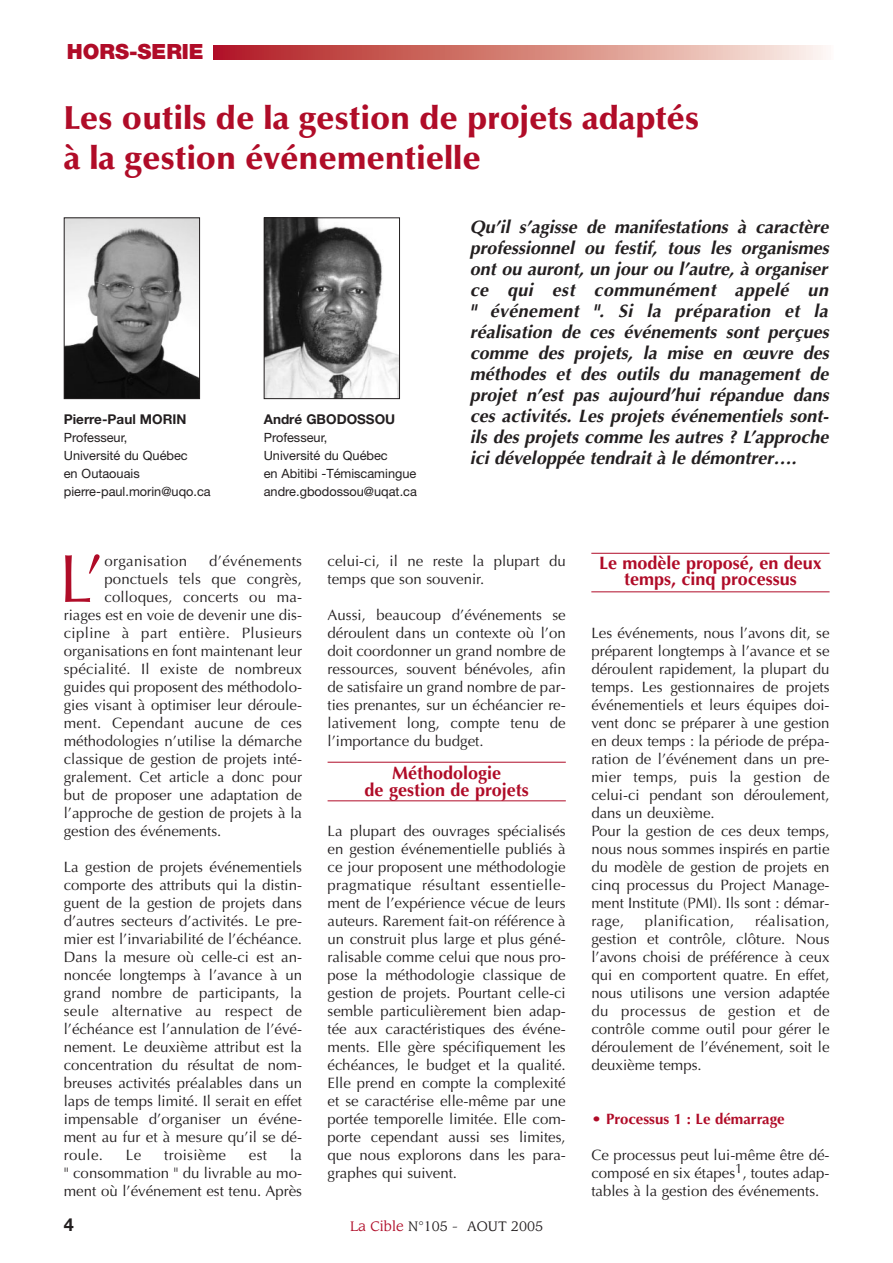
<style>
.page{position:relative;width:893px;height:1263px;background:#fff}
.page>*{position:absolute;margin:0;border:0;box-sizing:border-box;transform-origin:0 0}
.t1{font:67.8px "Optima";color:#b00c28}
.t2{font:900 33px/40.5px "Optima";color:#b00c28}
.t3{font:900 21px "Helvetica Neue";color:#b00c28}
.t4{font:italic 700 18px/21px "Optima";color:#231f20;text-align:justify}
.t5{font:700 18px/16.5px "Optima";color:#b00c28;text-align:center}
.t6{font:700 18px "Helvetica Neue";color:#231f20}
.t7{font:15px/18px "Optima";color:#231f20;text-align:justify}
.t8{font:15px "Optima";letter-spacing:.02em;color:#231f20}
.t9{font:700 15px "Optima";color:#b00c28}
.t10{font:700 13.5px "Helvetica Neue";color:#231f20}
.t11{font:13.5px "Leawood";color:#231f20}
.t12{font:12.75px/18px "Helvetica Neue";color:#231f20}
.s1{color:#b00c28}
.s2{font-weight:400}
</style>
<div class="page">
<svg style="left:214px;top:45px;width:612px;height:15px;background:#d5837d"></svg>
<img style="left:266px;top:219px;width:132px;height:178px">
<div style="left:264px;top:217px;width:136px;height:182px;border:1px solid #231f20"></div>
<img style="left:66px;top:219px;width:132px;height:178px">
<div style="left:64px;top:217px;width:136px;height:182px;border:1px solid #231f20"></div>
<hr style="left:327px;top:762px;width:239px;height:1px;background:#b00c28">
<hr style="left:327px;top:800px;width:239px;height:1px;background:#b00c28">
<hr style="left:591px;top:553px;width:238px;height:1px;background:#b00c28">
<hr style="left:591px;top:591px;width:238px;height:1px;background:#b00c28">
<h3 class="t3" style="left:67px;top:44px;width:138px">HORS-SERIE</h3>
<h2 class="t2" style="left:64px;top:101px;width:637px">Les outils de la gestion de projets adaptés à la gestion événementielle</h2>
<p class="t10" style="left:64px;top:414px;width:124px">Pierre-Paul MORIN</p>
<p class="t12" style="left:64px;top:430px;width:148px">Professeur,<br>Université du Québec<br>en Outaouais pierre-paul.morin@uqo.ca</p>
<p class="t10" style="left:264px;top:414px;width:133px">André GBODOSSOU</p>
<p class="t12" style="left:264px;top:430px;width:155px">Professeur,<br>Université du Québec<br>en Abitibi -Témiscamingue andre.gbodossou@uqat.ca</p>
<p class="t4" style="left:470px;top:218px;width:360px">Qu’il s’agisse de manifestations à caractère professionnel ou festif, tous les organismes ont ou auront, un jour ou l’autre, à organiser ce qui est communément appelé un " événement ". Si la préparation et la réalisation de ces événements sont perçues comme des projets, la mise en œuvre des méthodes et des outils du management de projet n’est pas aujourd’hui répandue dans ces activités. Les projets événementiels sont&shy;ils des projets comme les autres ? L’approche ici développée tendrait à le démontrer….</p>
<h1 class="t1" style="left:59px;top:551px;width:47px">L’</h1>
<p class="t8" style="left:104px;top:554px;width:84px">organisation</p>
<p class="t8" style="left:209px;top:554px;width:94px">d’événements</p>
<p class="t7" style="left:104px;top:571px;width:199px">ponctuels tels que congrès,</p>
<p class="t7" style="left:104px;top:589px;width:199px">colloques, concerts ou ma-</p>
<p class="t7" style="left:64px;top:607px;width:240px">riages est en voie de devenir une dis-</p>
<p class="t8" style="left:64px;top:626px;width:240px">cipline à part entière. Plusieurs</p>
<p class="t7" style="left:64px;top:643px;width:240px">organisations en font maintenant leur</p>
<p class="t7" style="left:64px;top:661px;width:240px">spécialité. Il existe de nombreux</p>
<p class="t7" style="left:64px;top:679px;width:240px">guides qui proposent des méthodolo-</p>
<p class="t7" style="left:64px;top:697px;width:240px">gies visant à optimiser leur déroule-</p>
<p class="t7" style="left:64px;top:715px;width:240px">ment. Cependant aucune de ces</p>
<p class="t7" style="left:64px;top:733px;width:240px">méthodologies n’utilise la démarche</p>
<p class="t7" style="left:64px;top:751px;width:240px">classique de gestion de projets inté-</p>
<p class="t7" style="left:64px;top:769px;width:240px">gralement. Cet article a donc pour</p>
<p class="t7" style="left:64px;top:787px;width:240px">but de proposer une adaptation de</p>
<p class="t7" style="left:64px;top:805px;width:240px">l’approche de gestion de projets à la</p>
<p class="t7" style="left:64px;top:823px;width:159px">gestion des événements.</p>
<p class="t7" style="left:64px;top:859px;width:240px">La gestion de projets événementiels comporte des attributs qui la distin&shy;guent de la gestion de projets dans d’autres secteurs d’activités. Le pre&shy;mier est l’invariabilité de l’échéance.<br>Dans la mesure où celle-ci est an&shy;noncée longtemps à l’avance à un grand nombre de participants, la seule alternative au respect de l’échéance est l’annulation de l’évé&shy;nement. Le deuxième attribut est la concentration du résultat de nom&shy;breuses activités préalables dans un laps de temps limité. Il serait en effet impensable d’organiser un événe&shy;ment au fur et à mesure qu’il se dé&shy;roule.</p>
<p class="t7" style="left:64px;top:1147px;width:240px;text-indent:226px">la " consommation " du livrable au mo&shy;ment où l’événement est tenu. Après</p>
<p class="t7" style="left:126px;top:1147px;width:17px">Le</p>
<p class="t8" style="left:164px;top:1148px;width:63px">troisième</p>
<p class="t7" style="left:249px;top:1147px;width:20px">est</p>
<p class="t7" style="left:327px;top:553px;width:240px">celui-ci, il ne reste la plupart du temps que son souvenir.</p>
<p class="t7" style="left:327px;top:607px;width:240px">Aussi, beaucoup d’événements se déroulent dans un contexte où l’on doit coordonner un grand nombre de ressources, souvent bénévoles, afin de satisfaire un grand nombre de par&shy;ties prenantes, sur un échéancier re&shy;lativement long, compte tenu de l’importance du budget.</p>
<p class="t5" style="left:364px;top:767px;width:166px">Méthodologie<br>de gestion de projets</p>
<p class="t7" style="left:327px;top:823px;width:240px">La plupart des ouvrages spécialisés en gestion événementielle publiés à ce jour proposent une méthodologie pragmatique résultant essentielle&shy;ment de l’expérience vécue de leurs auteurs. Rarement fait-on référence à un construit plus large et plus géné&shy;ralisable comme celui que nous pro&shy;pose la méthodologie classique de gestion de projets. Pourtant celle-ci semble particulièrement bien adap&shy;tée aux caractéristiques des événe&shy;ments. Elle gère spécifiquement les échéances, le budget et la qualité.<br>Elle prend en compte la complexité et se caractérise elle-même par une portée temporelle limitée. Elle com&shy;porte cependant aussi ses limites, que nous explorons dans les para&shy;graphes qui suivent.</p>
<p class="t6" style="left:64px;top:1218px;width:12px">4</p>
<p class="t11" style="left:350px;top:1220px;width:194px"><span class="s1">La Cible</span> N°105 - AOUT 2005</p>
<p class="t5" style="left:599px;top:556px;width:224px">Le modèle proposé, en deux temps, cinq processus</p>
<p class="t7" style="left:591px;top:625px;width:240px;text-align:left">Les événements, nous l’avons dit, se préparent longtemps à l’avance et se déroulent rapidement, la plupart du temps. Les gestionnaires de projets événementiels et leurs équipes doi&shy;vent donc se préparer à une gestion en deux temps : la période de prépa&shy;ration de l’événement dans un pre&shy;mier temps, puis la gestion de celui-ci pendant son déroulement, dans un deuxième.<br>Pour la gestion de ces deux temps, nous nous sommes inspirés en partie du modèle de gestion de projets en cinq processus du Project Manage&shy;ment Institute (PMI). Ils sont : démar&shy;rage,</p>
<p class="t8" style="left:645px;top:914px;width:91px">planification,</p>
<p class="t7" style="left:591px;top:913px;width:240px;text-indent:164px">réalisation, gestion et contrôle, clôture. Nous l’avons choisi de préférence à ceux qui en comportent quatre. En effet, nous utilisons une version adaptée du processus de gestion et de contrôle comme outil pour gérer le déroulement de l’événement, soit le deuxième temps.</p>
<p class="t9" style="left:591px;top:1112px;width:195px"><span class="s2">•</span> Processus 1 : Le démarrage</p>
<p class="t7" style="left:591px;top:1147px;width:240px">Ce processus peut lui-même être dé&shy;composé en six étapes<sup>1</sup>, toutes adap&shy;tables à la gestion des événements.</p>
</div>
